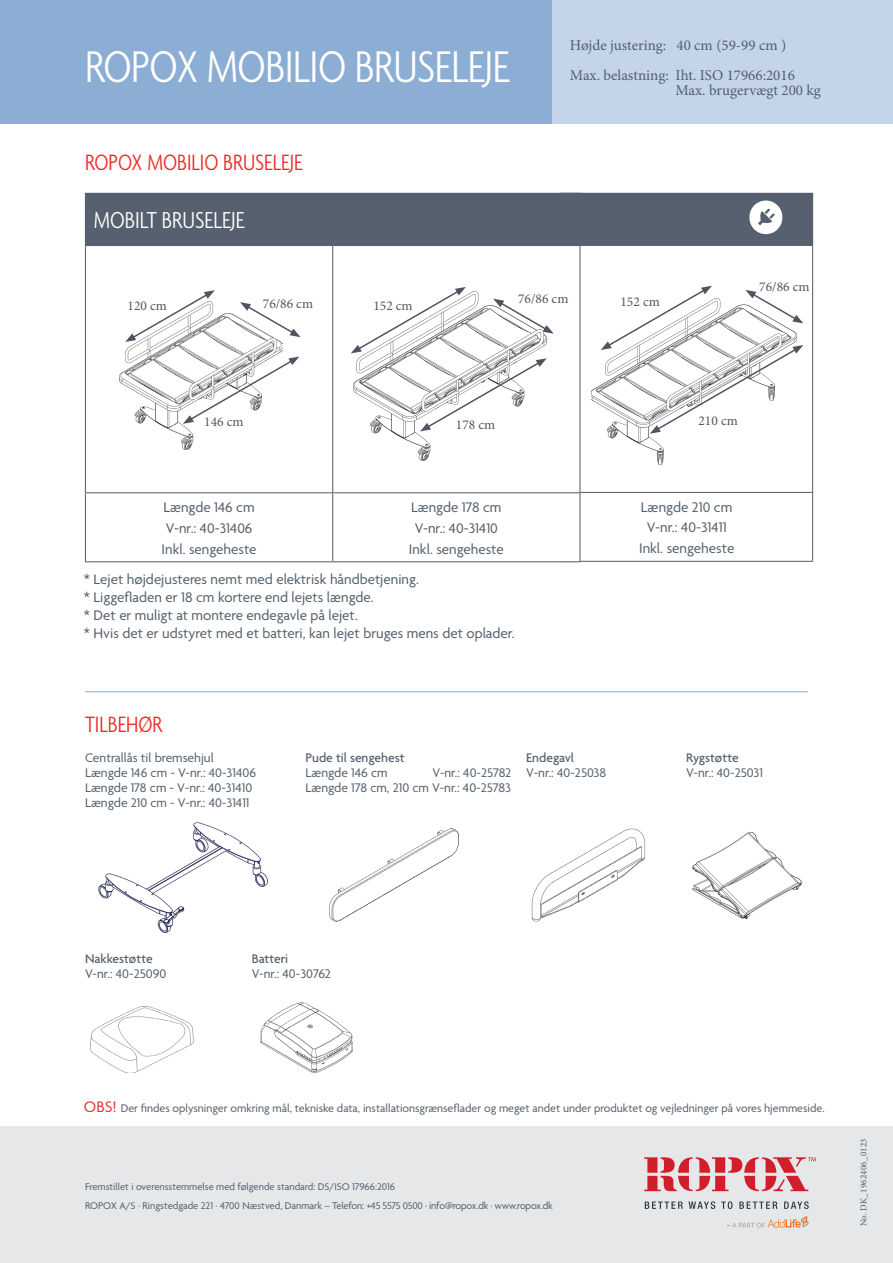
<style>
.page{position:relative;width:893px;height:1263px;background:#fff}
.page>*{position:absolute;margin:0;border:0;box-sizing:border-box;transform-origin:0 0}
.t1{font:300 condensed 48px "Agenda";letter-spacing:-.01em;color:#fff}
.t2{font:300 condensed 24.9px "Agenda";color:#fff}
.t3{font:300 condensed 24px "Agenda";color:#ee2926}
.t4{font:15px "Agenda";color:#535e6a}
.t5{font:15px "Minion Pro";color:#535e6a}
.t6{font:13.5px "Agenda";color:#535e6a}
.t7{font:500 13.5px "Agenda";color:#535e6a}
.t8{font:13.5px "Minion Pro";color:#4f5461}
.t9{font:12px "Agenda";color:#535e6a}
.t10{font:10.5px "Agenda";letter-spacing:-.02em;color:#535e6a}
.t11{font:10.5px "Agenda";color:#535e6a}
.t12{font:9px "Minion Pro";letter-spacing:.025em;color:#535e6a}
.s1{font-size:16.5px;color:#e6352c}
</style>
<div class="page">
<div style="left:0;top:0;width:893px;height:123px;background:#8cadd4"></div>
<div style="left:553px;top:0;width:340px;height:123px;background:#c5d5e9"></div>
<div style="left:0;top:1127px;width:893px;height:136px;background:#e6e7e9"></div>
<svg style="left:645px;top:1201px;width:38px;height:8px"></svg>
<svg style="left:689px;top:1201px;width:26px;height:8px"></svg>
<svg style="left:721px;top:1201px;width:11px;height:8px"></svg>
<svg style="left:739px;top:1201px;width:38px;height:8px"></svg>
<svg style="left:784px;top:1201px;width:25px;height:8px"></svg>
<svg style="left:644px;top:1157px;width:172px;height:34px"></svg>
<svg style="left:727px;top:1216px;width:82px;height:11px"></svg>
<hr style="left:85px;top:691px;width:723px;height:1px;background:#8dadd4">
<img style="left:692px;top:831px;width:110px;height:89px">
<img style="left:531px;top:828px;width:115px;height:94px">
<img style="left:90px;top:1006px;width:104px;height:67px">
<div style="left:561px;top:193px;width:252px;height:52px;background:#57606e"></div>
<svg style="left:580px;top:246px;width:232px;height:315px"></svg>
<hr style="left:560px;top:245px;width:253px;height:1px;background:#57606e">
<hr style="left:812px;top:246px;width:1px;height:246px;background:#57606e">
<hr style="left:560px;top:492px;width:253px;height:1px;background:#57606e">
<hr style="left:812px;top:493px;width:1px;height:68px;background:#57606e">
<hr style="left:560px;top:561px;width:253px;height:1px;background:#57606e">
<div style="left:85px;top:193px;width:495px;height:52px;background:#57606e"></div>
<svg style="left:333px;top:246px;width:246px;height:315px"></svg>
<hr style="left:85px;top:245px;width:248px;height:1px;background:#57606e">
<hr style="left:85px;top:246px;width:1px;height:246px;background:#57606e">
<hr style="left:333px;top:245px;width:247px;height:1px;background:#57606e">
<hr style="left:332px;top:246px;width:1px;height:246px;background:#57606e">
<hr style="left:579px;top:246px;width:1px;height:246px;background:#57606e">
<hr style="left:85px;top:492px;width:248px;height:1px;background:#57606e">
<hr style="left:85px;top:493px;width:1px;height:68px;background:#57606e">
<hr style="left:333px;top:492px;width:247px;height:1px;background:#57606e">
<hr style="left:332px;top:493px;width:1px;height:68px;background:#57606e">
<hr style="left:579px;top:493px;width:1px;height:68px;background:#57606e">
<hr style="left:85px;top:561px;width:248px;height:1px;background:#57606e">
<hr style="left:333px;top:561px;width:247px;height:1px;background:#57606e">
<img style="left:120px;top:313px;width:163px;height:136px">
<svg style="left:749px;top:201px;width:33px;height:33px"></svg>
<img style="left:353px;top:431px;width:193px;height:29px">
<img style="left:591px;top:298px;width:205px;height:166px">
<img style="left:329px;top:828px;width:130px;height:94px">
<img style="left:260px;top:1002px;width:93px;height:72px">
<svg style="left:125px;top:290px;width:90px;height:52px"></svg>
<svg style="left:240px;top:302px;width:61px;height:35px"></svg>
<svg style="left:183px;top:356px;width:116px;height:68px"></svg>
<div style="left:204px;top:416px;width:52px;height:19px;background:#fff"></div>
<svg style="left:351px;top:287px;width:203px;height:144px"></svg>
<div style="left:456px;top:419px;width:52px;height:19px;background:#fff"></div>
<svg style="left:601px;top:286px;width:202px;height:148px"></svg>
<div style="left:698px;top:415px;width:52px;height:19px;background:#fff"></div>
<img style="left:98px;top:822px;width:170px;height:111px">
<p class="t1" style="left:85px;top:41px;width:426px">ROPOX MOBILIO BRUSELEJE</p>
<p class="t5" style="left:570px;top:35px;width:218px">Højde justering: 40 cm (59-99 cm )</p>
<p class="t5" style="left:570px;top:65px;width:226px">Max. belastning: Iht. ISO 17966:2016</p>
<p class="t5" style="left:675px;top:80px;width:147px">Max. brugervægt 200 kg</p>
<p class="t3" style="left:85px;top:150px;width:219px">ROPOX MOBILIO BRUSELEJE</p>
<p class="t2" style="left:94px;top:207px;width:152px">MOBILT BRUSELEJE</p>
<p class="t8" style="left:128px;top:297px;width:41px">120 cm</p>
<p class="t8" style="left:263px;top:294px;width:52px">76/86 cm</p>
<p class="t8" style="left:373px;top:297px;width:41px">152 cm</p>
<p class="t8" style="left:518px;top:290px;width:52px">76/86 cm</p>
<p class="t8" style="left:620px;top:292px;width:41px">152 cm</p>
<p class="t8" style="left:759px;top:277px;width:52px">76/86 cm</p>
<p class="t8" style="left:204px;top:413px;width:41px">146 cm</p>
<p class="t8" style="left:456px;top:416px;width:41px">178 cm</p>
<p class="t8" style="left:698px;top:411px;width:41px">210 cm</p>
<p class="t4" style="left:411px;top:499px;width:92px">Længde 178 cm</p>
<p class="t4" style="left:415px;top:520px;width:85px">V-nr.: 40-31410</p>
<p class="t4" style="left:409px;top:541px;width:96px">Inkl. sengeheste</p>
<p class="t4" style="left:84px;top:572px;width:337px">* Lejet højdejusteres nemt med elektrisk håndbetjening.</p>
<p class="t4" style="left:84px;top:590px;width:291px">* Liggefladen er 18 cm kortere end lejets længde.</p>
<p class="t4" style="left:84px;top:608px;width:275px">* Det er muligt at montere endegavle på lejet.</p>
<p class="t4" style="left:84px;top:626px;width:432px">* Hvis det er udstyret med et batteri, kan lejet bruges mens det oplader.</p>
<p class="t4" style="left:163px;top:499px;width:93px">Længde 146 cm</p>
<p class="t4" style="left:166px;top:520px;width:88px">V-nr.: 40-31406</p>
<p class="t4" style="left:162px;top:541px;width:96px">Inkl. sengeheste</p>
<p class="t3" style="left:85px;top:711px;width:79px">TILBEHØR</p>
<p class="t6" style="left:85px;top:751px;width:130px">Centrallås til bremsehjul</p>
<p class="t6" style="left:85px;top:766px;width:173px">Længde 146 cm - V-nr.: 40-31406</p>
<p class="t6" style="left:85px;top:781px;width:169px">Længde 178 cm - V-nr.: 40-31410</p>
<p class="t6" style="left:85px;top:796px;width:166px">Længde 210 cm - V-nr.: 40-31411</p>
<p class="t7" style="left:305px;top:751px;width:101px">Pude til sengehest</p>
<p class="t6" style="left:305px;top:766px;width:84px">Længde 146 cm</p>
<p class="t6" style="left:432px;top:766px;width:80px">V-nr.: 40-25782</p>
<p class="t6" style="left:305px;top:781px;width:207px">Længde 178 cm, 210 cm V-nr.: 40-25783</p>
<p class="t7" style="left:526px;top:751px;width:49px">Endegavl</p>
<p class="t6" style="left:526px;top:766px;width:82px">V-nr.: 40-25038</p>
<p class="t4" style="left:641px;top:499px;width:93px">Længde 210 cm</p>
<p class="t4" style="left:647px;top:519px;width:81px">V-nr.: 40-31411</p>
<p class="t4" style="left:639px;top:540px;width:97px">Inkl. sengeheste</p>
<p class="t7" style="left:686px;top:751px;width:54px">Rygstøtte</p>
<p class="t6" style="left:686px;top:766px;width:78px">V-nr.: 40-25031</p>
<p class="t7" style="left:85px;top:951px;width:69px">Nakkestøtte</p>
<p class="t6" style="left:85px;top:966px;width:83px">V-nr.: 40-25090</p>
<p class="t7" style="left:252px;top:951px;width:38px">Batteri</p>
<p class="t6" style="left:252px;top:966px;width:81px">V-nr.: 40-30762</p>
<p class="t9" style="left:84px;top:1101px;width:742px"><span class="s1">OBS!</span> Der findes oplysninger omkring mål, tekniske data, installationsgrænseflader og meget andet under produktet og vejledninger på vores hjemmeside.</p>
<p class="t11" style="left:85px;top:1181px;width:312px">Fremstillet i overensstemmelse med følgende standard: DS/ISO 17966:2016</p>
<p class="t10" style="left:85px;top:1200px;width:469px">ROPOX A/S · Ringstedgade 221 · 4700 Næstved, Danmark – Telefon: +45 5575 0500 · info@ropox.dk · www.ropox.dk</p>
<p class="t12" style="left:858px;top:1226px;width:90px;rotate:-90deg">No. DK_1962406_0123</p>
</div>
